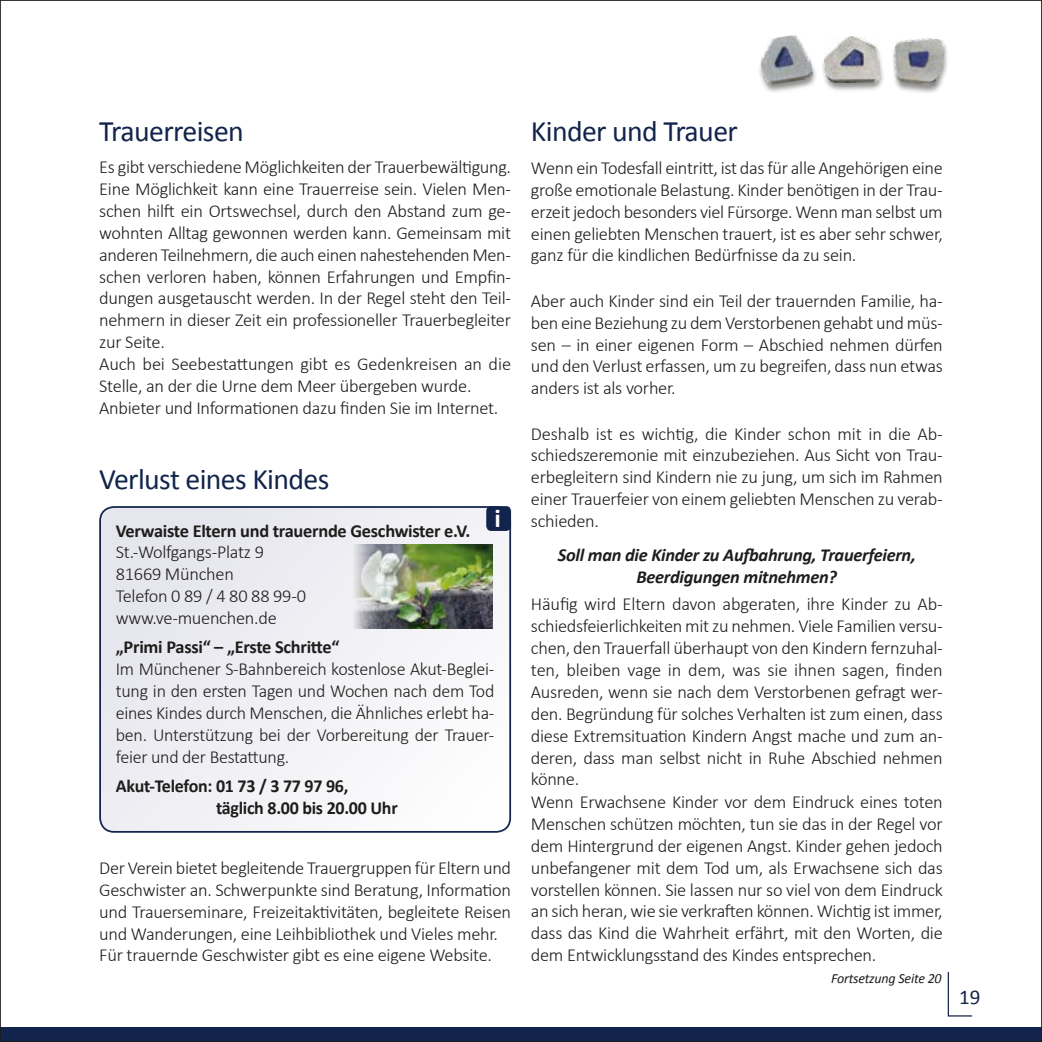
<style>
.page{position:relative;width:1042px;height:1042px;background:#fff}
.page>*{position:absolute;margin:0;border:0;box-sizing:border-box;transform-origin:0 0}
.t1{font:29.75px "Calibri";letter-spacing:-.02em;color:#12244b}
.t2{font:700 26.25px "Calibri";color:#fff}
.t3{font:21px "Calibri";color:#12244b}
.t4{font:300 18.38px/21.9px "Calibri";letter-spacing:-.015em;color:#1d1d1b}
.t5{font:700 18.38px/21.9px "Calibri";letter-spacing:-.015em;color:#1d1d1b}
.t6{font:italic 700 18.38px/21.9px "Calibri";letter-spacing:-.015em;color:#1d1d1b;text-align:center}
.t7{font:italic 14px "Calibri";letter-spacing:-.015em;color:#1d1d1b}
</style>
<div class="page">
<svg style="left:947px;top:972px;width:26px;height:45px"></svg>
<div style="left:0;top:1027px;width:1042px;height:15px;background:#12244b"></div>
<div style="left:757px;top:35px;width:60px;height:58px;background:#1d1d1b;opacity:.5"></div>
<img style="left:757px;top:35px;width:56px;height:51px">
<div style="left:820px;top:36px;width:64px;height:56px;background:#1d1d1b;opacity:.5"></div>
<img style="left:824px;top:37px;width:55px;height:45px">
<div style="left:890px;top:39px;width:59px;height:55px;background:#1d1d1b;opacity:.5"></div>
<img style="left:890px;top:38px;width:56px;height:49px">
<div style="left:100px;top:507px;width:410px;height:325px;background:#efeff4;border-radius:14px"></div>
<div style="left:99px;top:506px;width:412px;height:327px;border:2px solid #12244b;border-radius:14px"></div>
<div style="left:486px;top:506px;width:25px;height:25px;background:#12244b;border-radius:5px"></div>
<img style="left:354px;top:544px;width:139px;height:85px">
<h1 class="t1" style="left:99px;top:113px;width:146px">Trauerreisen</h1>
<p class="t4" style="left:99px;top:155px;width:413px">Es gibt verschiedene Möglichkeiten der Trauerbewältigung.<br>Eine Möglichkeit kann eine Trauerreise sein. Vielen Men&shy;schen hilft ein Ortswechsel, durch den Abstand zum ge&shy;wohnten Alltag gewonnen werden kann. Gemeinsam mit anderen Teilnehmern, die auch einen nahestehenden Men&shy;schen verloren haben, können Erfahrungen und Empfin&shy;dungen ausgetauscht werden. In der Regel steht den Teil&shy;nehmern in dieser Zeit ein professioneller Trauerbegleiter zur Seite.<br>Auch bei Seebestattungen gibt es Gedenkreisen an die Stelle, an der die Urne dem Meer übergeben wurde.<br>Anbieter und Informationen dazu finden Sie im Internet.</p>
<h1 class="t1" style="left:99px;top:460px;width:232px">Verlust eines Kindes</h1>
<h2 class="t2" style="left:494px;top:501px;width:8px">i</h2>
<p class="t5" style="left:116px;top:519px;width:356px">Verwaiste Eltern und trauernde Geschwister e.V.</p>
<p class="t4" style="left:116px;top:540px;width:192px">St.-Wolfgangs-Platz 9<br>81669 München<br>Telefon 0 89 / 4 80 88 99-0 www.ve-muenchen.de</p>
<p class="t5" style="left:116px;top:636px;width:225px">„Primi Passi“ – „Erste Schritte“</p>
<p class="t4" style="left:116px;top:657px;width:380px;text-align:justify">Im Münchener S-Bahnbereich kostenlose Akut-Beglei&shy;tung in den ersten Tagen und Wochen nach dem Tod eines Kindes durch Menschen, die Ähnliches erlebt ha&shy;ben. Unterstützung bei der Vorbereitung der Trauer&shy;feier und der Bestattung.</p>
<p class="t5" style="left:216px;top:775px;width:183px;text-indent:-100px">Akut-Telefon: 01 73 / 3 77 97 96, täglich 8.00 bis 20.00 Uhr</p>
<p class="t4" style="left:99px;top:856px;width:413px">Der Verein bietet begleitende Trauergruppen für Eltern und Geschwister an. Schwerpunkte sind Beratung, Information und Trauerseminare, Freizeitaktivitäten, begleitete Reisen und Wanderungen, eine Leihbibliothek und Vieles mehr.<br>Für trauernde Geschwister gibt es eine eigene Website.</p>
<h1 class="t1" style="left:531px;top:113px;width:208px">Kinder und Trauer</h1>
<p class="t4" style="left:531px;top:156px;width:413px;text-align:justify">Wenn ein Todesfall eintritt, ist das für alle Angehörigen eine große emotionale Belastung. Kinder benötigen in der Trau&shy;erzeit jedoch besonders viel Fürsorge. Wenn man selbst um einen geliebten Menschen trauert, ist es aber sehr schwer, ganz für die kindlichen Bedürfnisse da zu sein.</p>
<p class="t4" style="left:531px;top:289px;width:413px;text-align:justify">Aber auch Kinder sind ein Teil der trauernden Familie, ha&shy;ben eine Beziehung zu dem Verstorbenen gehabt und müs&shy;sen – in einer eigenen Form – Abschied nehmen dürfen und den Verlust erfassen, um zu begreifen, dass nun etwas anders ist als vorher.</p>
<p class="t4" style="left:531px;top:422px;width:413px;text-align:justify">Deshalb ist es wichtig, die Kinder schon mit in die Ab&shy;schiedszeremonie mit einzubeziehen. Aus Sicht von Trau&shy;erbegleitern sind Kindern nie zu jung, um sich im Rahmen einer Trauerfeier von einem geliebten Menschen zu verab&shy;schieden.</p>
<p class="t6" style="left:558px;top:543px;width:359px">Soll man die Kinder zu Aufbahrung, Trauerfeiern,<br>Beerdigungen mitnehmen?</p>
<p class="t4" style="left:531px;top:592px;width:413px">Häufig wird Eltern davon abgeraten, ihre Kinder zu Ab&shy;schiedsfeierlichkeiten mit zu nehmen. Viele Familien versu&shy;chen, den Trauerfall überhaupt von den Kindern fernzuhal&shy;ten, bleiben vage in dem, was sie ihnen sagen, finden Ausreden, wenn sie nach dem Verstorbenen gefragt wer&shy;den. Begründung für solches Verhalten ist zum einen, dass diese Extremsituation Kindern Angst mache und zum an&shy;deren, dass man selbst nicht in Ruhe Abschied nehmen könne.<br>Wenn Erwachsene Kinder vor dem Eindruck eines toten Menschen schützen möchten, tun sie das in der Regel vor dem Hintergrund der eigenen Angst. Kinder gehen jedoch unbefangener mit dem Tod um, als Erwachsene sich das vorstellen können. Sie lassen nur so viel von dem Eindruck an sich heran, wie sie verkraften können. Wichtig ist immer, dass das Kind die Wahrheit erfährt, mit den Worten, die dem Entwicklungsstand des Kindes entsprechen.</p>
<p class="t7" style="left:831px;top:968px;width:112px">Fortsetzung Seite 20</p>
<p class="t3" style="left:959px;top:984px;width:23px">19</p>
</div>
